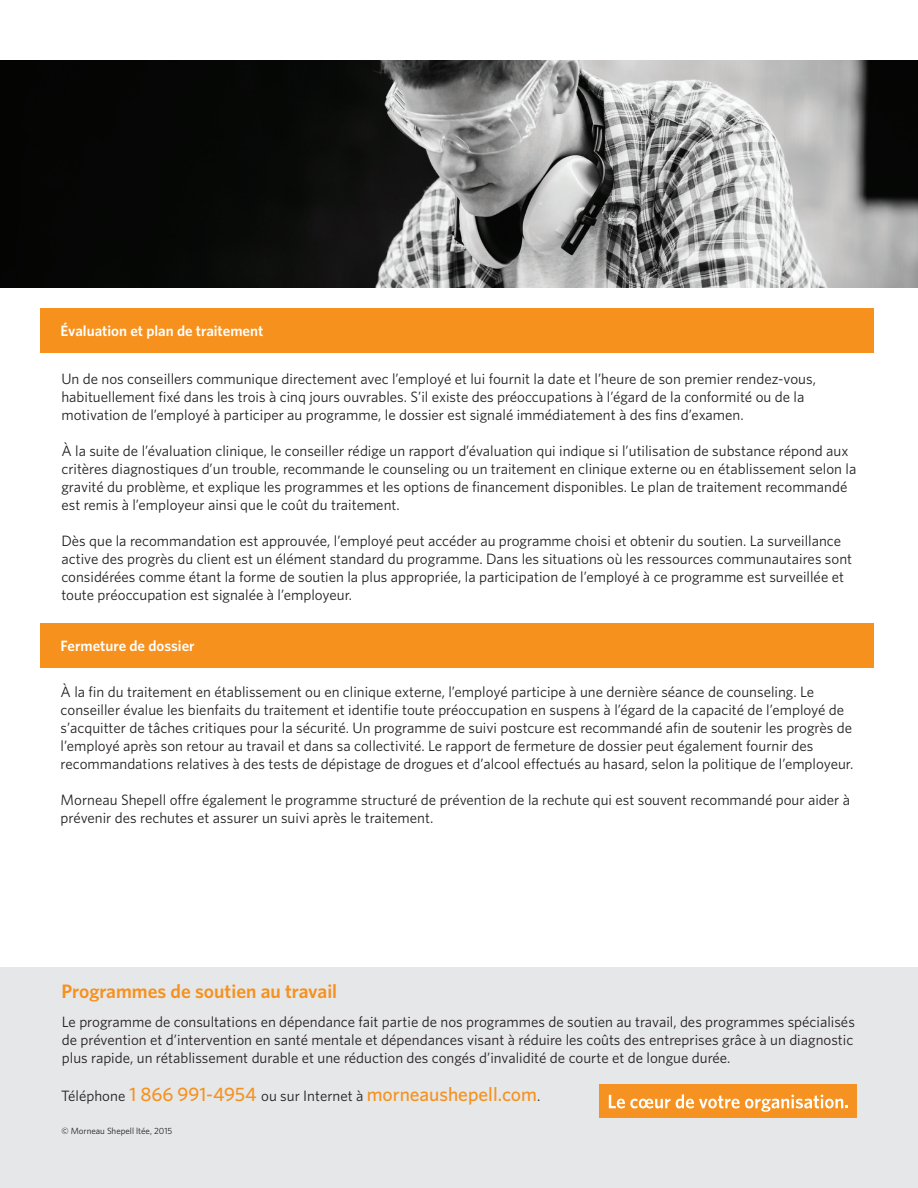
<style>
.page{position:relative;width:918px;height:1188px;background:#fff}
.page>*{position:absolute;margin:0;border:0;box-sizing:border-box;transform-origin:0 0}
.Body_copy{font:500 19.5px "Whitney";letter-spacing:-.005em;color:#f6911e}
.Body_copy-2{font:600 19.5px "Whitney";color:#f6911e}
.Body_copy-3{font:15px/18px "Whitney";color:#231f20}
.Body_copy-4{font:600 15px "Whitney";color:#fff}
.t1{font:9px "Whitney";color:#231f20}
.s1{font-weight:400;font-size:15px;color:#231f20}
</style>
<div class="page">
<div style="left:40px;top:308px;width:834px;height:44px;background:#f6911e"></div>
<div style="left:40px;top:624px;width:834px;height:44px;background:#f6911e"></div>
<img style="left:0;top:61px;width:918px;height:227px">
<div style="left:0;top:968px;width:918px;height:220px;background:#e6e7e9"></div>
<div style="left:599px;top:1085px;width:258px;height:33px;background:#f69221"></div>
<svg style="left:609px;top:1094px;width:239px;height:18px"></svg>
<p class="Body_copy-4" style="left:61px;top:321px;width:204px">Évaluation et plan de traitement</p>
<p class="Body_copy-3" style="left:61px;top:370px;width:756px">Un de nos conseillers communique directement avec l’employé et lui fournit la date et l’heure de son premier rendez-vous, habituellement fixé dans les trois à cinq jours ouvrables. S’il existe des préoccupations à l’égard de la conformité ou de la motivation de l’employé à participer au programme, le dossier est signalé immédiatement à des fins d’examen.</p>
<p class="Body_copy-3" style="left:61px;top:442px;width:796px">À la suite de l’évaluation clinique, le conseiller rédige un rapport d’évaluation qui indique si l’utilisation de substance répond aux critères diagnostiques d’un trouble, recommande le counseling ou un traitement en clinique externe ou en établissement selon la gravité du problème, et explique les programmes et les options de financement disponibles. Le plan de traitement recommandé est remis à l’employeur ainsi que le coût du traitement.</p>
<p class="Body_copy-3" style="left:61px;top:532px;width:792px">Dès que la recommandation est approuvée, l’employé peut accéder au programme choisi et obtenir du soutien. La surveillance active des progrès du client est un élément standard du programme. Dans les situations où les ressources communautaires sont considérées comme étant la forme de soutien la plus appropriée, la participation de l’employé à ce programme est surveillée et toute préoccupation est signalée à l’employeur.</p>
<p class="Body_copy-4" style="left:61px;top:636px;width:136px">Fermeture de dossier</p>
<p class="Body_copy-3" style="left:61px;top:683px;width:794px">À la fin du traitement en établissement ou en clinique externe, l’employé participe à une dernière séance de counseling. Le conseiller évalue les bienfaits du traitement et identifie toute préoccupation en suspens à l’égard de la capacité de l’employé de s’acquitter de tâches critiques pour la sécurité. Un programme de suivi postcure est recommandé afin de soutenir les progrès de l’employé après son retour au travail et dans sa collectivité. Le rapport de fermeture de dossier peut également fournir des recommandations relatives à des tests de dépistage de drogues et d’alcool effectués au hasard, selon la politique de l’employeur.</p>
<p class="Body_copy-3" style="left:61px;top:791px;width:791px">Morneau Shepell offre également le programme structuré de prévention de la rechute qui est souvent recommandé pour aider à prévenir des rechutes et assurer un suivi après le traitement.</p>
<p class="Body_copy-2" style="left:62px;top:979px;width:277px">Programmes de soutien au travail</p>
<p class="Body_copy-3" style="left:62px;top:1012px;width:795px;text-align:justify">Le programme de consultations en dépendance fait partie de nos programmes de soutien au travail, des programmes spécialisés de prévention et d’intervention en santé mentale et dépendances visant à réduire les coûts des entreprises grâce à un diagnostic plus rapide, un rétablissement durable et une réduction des congés d’invalidité de courte et de longue durée.</p>
<p class="Body_copy" style="left:61px;top:1081px;width:481px"><span class="s1">Téléphone</span> 1 866 991-4954 <span class="s1">ou sur Internet à</span> morneaushepell.com<span class="s1">.</span></p>
<p class="t1" style="left:62px;top:1125px;width:112px">© Morneau Shepell ltée, 2015</p>
</div>
